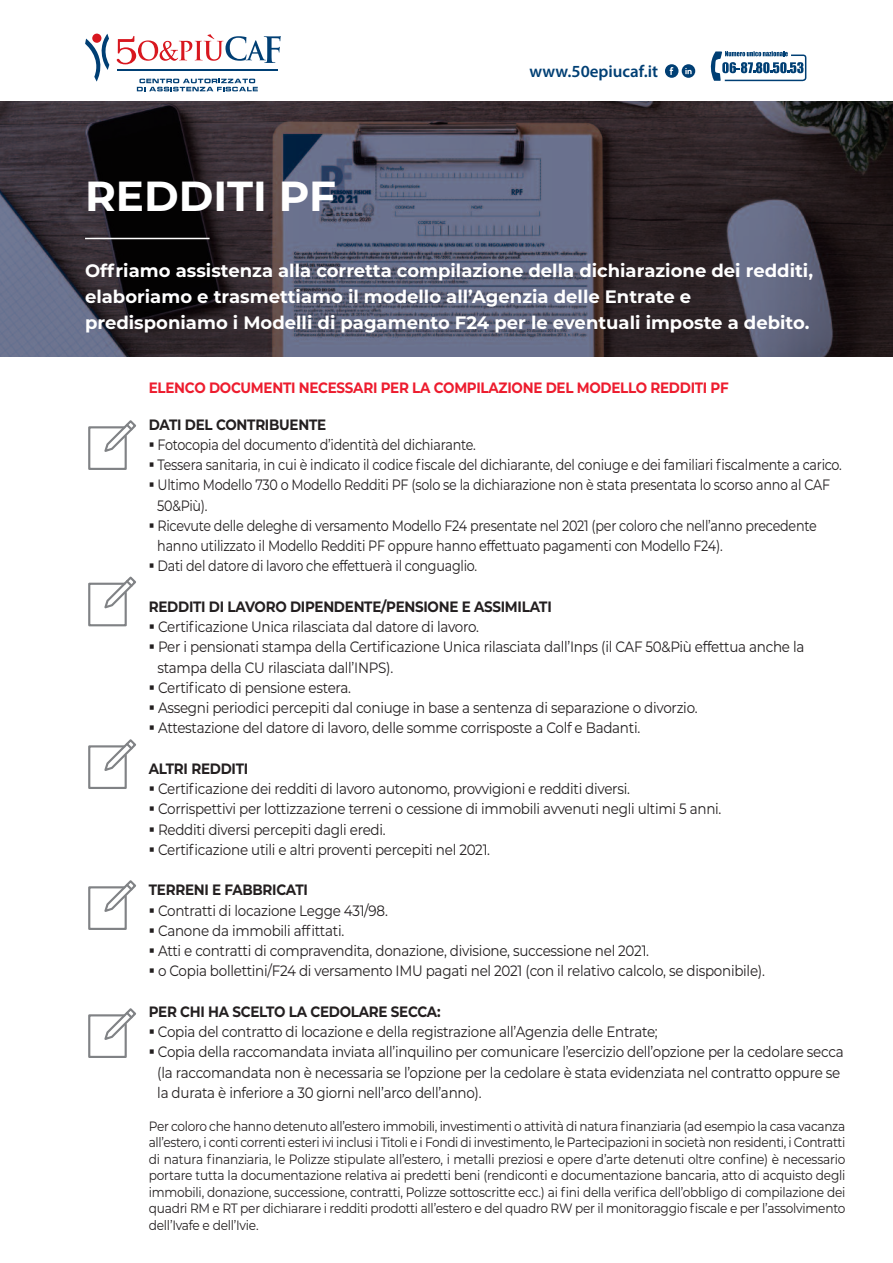
<style>
.page{position:relative;width:893px;height:1263px;background:#fff}
.page>*{position:absolute;margin:0;border:0;box-sizing:border-box;transform-origin:0 0}
.t1{font:700 42px "Montserrat";color:#fff}
.t2{font:700 18px/26.4px "Montserrat";color:#fff}
.t3{font:600 17.1px "Myriad Pro";color:#003f74}
.t4{font:15px/20.2px "Montserrat";letter-spacing:-.02em;color:#231f20;scale:.9 1}
.t5{font:15px/20.2px "Montserrat";letter-spacing:-.02em;color:#231f20;scale:.85 1}
.t6{font:700 15px "Montserrat";letter-spacing:-.02em;color:#231f20;scale:.9 1}
.t7{font:700 15px "Montserrat";letter-spacing:-.02em;color:#ed1c2e;scale:.9 1}
.t8{font:13.5px/16.5px "Montserrat";letter-spacing:-.02em;color:#231f20;text-align:justify;scale:.9 1}
</style>
<div class="page">
<svg style="left:0;top:101px;width:893px;height:255px;background:#403d49"></svg>
<hr style="left:85px;top:238px;width:125px;height:1px;background:#fff">
<svg style="left:88px;top:420px;width:48px;height:50px"></svg>
<svg style="left:88px;top:576px;width:48px;height:51px"></svg>
<svg style="left:88px;top:739px;width:48px;height:50px"></svg>
<svg style="left:88px;top:880px;width:48px;height:50px"></svg>
<svg style="left:88px;top:1008px;width:48px;height:50px"></svg>
<hr style="left:118px;top:70px;width:160px;height:1px;background:#003f74">
<svg style="left:137px;top:79px;width:121px;height:12px"></svg>
<svg style="left:85px;top:34px;width:25px;height:48px"></svg>
<div style="left:92px;top:34px;width:9px;height:9px;background:#d8171f;border-radius:50%"></div>
<svg style="left:117px;top:34px;width:164px;height:30px"></svg>
<svg style="left:711px;top:51px;width:95px;height:30px"></svg>
<svg style="left:665px;top:64px;width:30px;height:14px"></svg>
<h1 class="t1" style="left:85px;top:180px;width:252px">REDDITI PF</h1>
<p class="t3" style="left:529px;top:65px;width:130px">www.50epiucaf.it</p>
<p class="t2" style="left:85px;top:258px;width:729px">Offriamo assistenza alla corretta compilazione della dichiarazione dei redditi, elaboriamo e trasmettiamo il modello all’Agenzia delle Entrate e predisponiamo i Modelli di pagamento F24 per le eventuali imposte a debito.</p>
<p class="t7" style="left:149px;top:381px;width:646px">ELENCO DOCUMENTI NECESSARI PER LA COMPILAZIONE DEL MODELLO REDDITI PF</p>
<p class="t6" style="left:149px;top:418px;width:198px">DATI DEL CONTRIBUENTE</p>
<p class="t5" style="left:149px;top:436px;width:386px">▪ Fotocopia del documento d’identità del dichiarante.</p>
<p class="t5" style="left:149px;top:456px;width:817px">▪ Tessera sanitaria, in cui è indicato il codice fiscale del dichiarante, del coniuge e dei familiari fiscalmente a carico.</p>
<p class="t5" style="left:157px;top:476px;width:793px;text-indent:-9px">▪ Ultimo Modello 730 o Modello Redditi PF (solo se la dichiarazione non è stata presentata lo scorso anno al CAF<br>50&amp;Più).</p>
<p class="t5" style="left:157px;top:517px;width:777px;text-indent:-9px">▪ Ricevute delle deleghe di versamento Modello F24 presentate nel 2021 (per coloro che nell’anno precedente hanno utilizzato il Modello Redditi PF oppure hanno effettuato pagamenti con Modello F24).</p>
<p class="t5" style="left:149px;top:557px;width:388px">▪ Dati del datore di lavoro che effettuerà il conguaglio.</p>
<p class="t6" style="left:149px;top:601px;width:449px">REDDITI DI LAVORO DIPENDENTE/PENSIONE E ASSIMILATI</p>
<p class="t4" style="left:149px;top:618px;width:368px">▪ Certificazione Unica rilasciata dal datore di lavoro.</p>
<p class="t4" style="left:157px;top:638px;width:720px;text-indent:-9px">▪ Per i pensionati stampa della Certificazione Unica rilasciata dall’Inps (il CAF 50&amp;Più effettua anche la stampa della CU rilasciata dall’INPS).</p>
<p class="t4" style="left:149px;top:679px;width:226px">▪ Certificato di pensione estera.</p>
<p class="t4" style="left:149px;top:699px;width:611px">▪ Assegni periodici percepiti dal coniuge in base a sentenza di separazione o divorzio.</p>
<p class="t4" style="left:149px;top:719px;width:547px">▪ Attestazione del datore di lavoro, delle somme corrisposte a Colf e Badanti.</p>
<p class="t6" style="left:149px;top:763px;width:112px">ALTRI REDDITI</p>
<p class="t4" style="left:149px;top:780px;width:536px">▪ Certificazione dei redditi di lavoro autonomo, provvigioni e redditi diversi.</p>
<p class="t4" style="left:149px;top:800px;width:638px">▪ Corrispettivi per lottizzazione terreni o cessione di immobili avvenuti negli ultimi 5 anni.</p>
<p class="t4" style="left:149px;top:820px;width:265px">▪ Redditi diversi percepiti dagli eredi.</p>
<p class="t4" style="left:149px;top:841px;width:381px">▪ Certificazione utili e altri proventi percepiti nel 2021.</p>
<p class="t6" style="left:149px;top:884px;width:178px">TERRENI E FABBRICATI</p>
<p class="t4" style="left:149px;top:901px;width:267px">▪ Contratti di locazione Legge 431/98.</p>
<p class="t4" style="left:149px;top:922px;width:219px">▪ Canone da immobili affittati.</p>
<p class="t4" style="left:149px;top:942px;width:557px">▪ Atti e contratti di compravendita, donazione, divisione, successione nel 2021.</p>
<p class="t4" style="left:149px;top:962px;width:686px">▪ o Copia bollettini/F24 di versamento IMU pagati nel 2021 (con il relativo calcolo, se disponibile).</p>
<p class="t6" style="left:149px;top:1006px;width:326px">PER CHI HA SCELTO LA CEDOLARE SECCA:</p>
<p class="t4" style="left:149px;top:1023px;width:567px">▪ Copia del contratto di locazione e della registrazione all’Agenzia delle Entrate;</p>
<p class="t4" style="left:157px;top:1043px;width:764px;text-indent:-8px">▪ Copia della raccomandata inviata all’inquilino per comunicare l’esercizio dell’opzione per la cedolare secca (la raccomandata non è necessaria se l’opzione per la cedolare è stata evidenziata nel contratto oppure se la durata è inferiore a 30 giorni nell’arco dell’anno).</p>
<p class="t8" style="left:149px;top:1119px;width:775px">Per coloro che hanno detenuto all’estero immobili, investimenti o attività di natura finanziaria (ad esempio la casa vacanza all’estero, i conti correnti esteri ivi inclusi i Titoli e i Fondi di investimento, le Partecipazioni in società non residenti, i Contratti di natura finanziaria, le Polizze stipulate all’estero, i metalli preziosi e opere d’arte detenuti oltre confine) è necessario portare tutta la documentazione relativa ai predetti beni (rendiconti e documentazione bancaria, atto di acquisto degli immobili, donazione, successione, contratti, Polizze sottoscritte ecc.) ai fini della verifica dell’obbligo di compilazione dei quadri RM e RT per dichiarare i redditi prodotti all’estero e del quadro RW per il monitoraggio fiscale e per l’assolvimento dell’Ivafe e dell’Ivie.</p>
</div>
